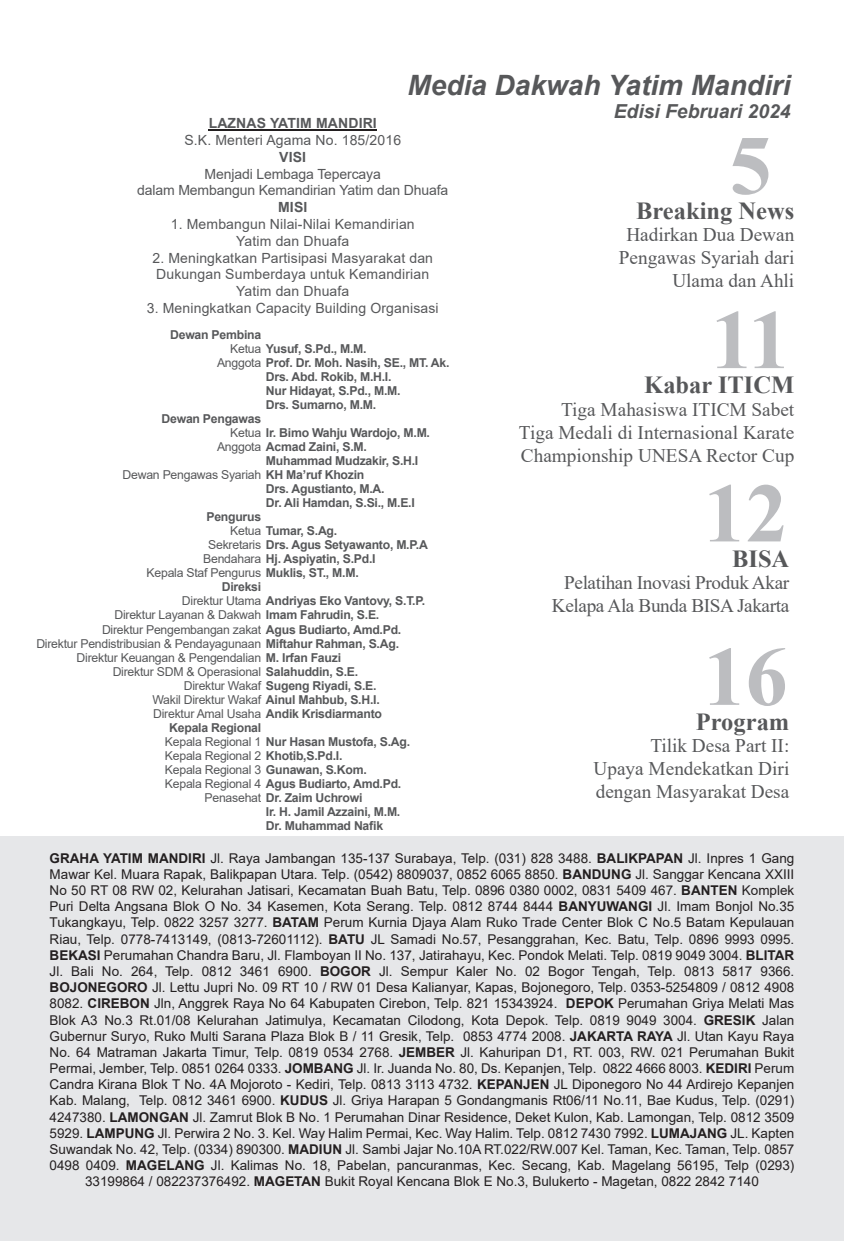
<style>
.page{position:relative;width:844px;height:1241px;background:#fff}
.page>*{position:absolute;margin:0;border:0;box-sizing:border-box;transform-origin:0 0}
.t1{font:700 84px "Times New Roman";color:#bcbdc0}
.t2{font:italic 700 28px "Arial";color:#57585a}
.t3{font:700 24.5px "Times New Roman";color:#57585a}
.t4{font:19.25px/22.8px "Times New Roman";color:#57585a;text-align:justify}
.t5{font:19.25px/22.8px "Times New Roman";letter-spacing:-.02em;color:#57585a;text-align:right}
.t6{font:italic 700 19.25px "Arial";color:#57585a}
.t7{font:14px/16.8px "Arial";letter-spacing:.01em;color:#57585a;text-align:center}
.t8{font:14px/16.8px "Arial";letter-spacing:-.01em;color:#57585a;text-align:center}
.t9{font:700 14px "Arial";letter-spacing:.01em;color:#57585a}
.t10{font:13.47px/16.1px "Arial";color:#231f20;text-align:center}
.t11{font:700 12.25px/14px "Arial";letter-spacing:-.02em;color:#57585a}
.t12{font:12.25px "Arial";letter-spacing:-.02em;color:#57585a}
.s1{font-weight:400}
.s2{font-weight:700}
</style>
<div class="page">
<div style="left:0;top:836px;width:843px;height:404px;background:#e6e7e9"></div>
<hr style="left:208px;top:130px;width:169px;height:1px;background:#231f20">
<h2 class="t2" style="left:407px;top:74px;width:384px">Media Dakwah Yatim Mandiri</h2>
<h3 class="t6" style="left:613px;top:104px;width:178px">Edisi Februari 2024</h3>
<p class="t9" style="left:208px;top:118px;width:170px">LAZNAS YATIM MANDIRI</p>
<p class="t7" style="left:184px;top:133px;width:218px">S.K. Menteri Agama No. 185/2016</p>
<p class="t9" style="left:279px;top:152px;width:28px">VISI</p>
<p class="t8" style="left:137px;top:166px;width:312px">Menjadi Lembaga Tepercaya<br>dalam Membangun Kemandirian Yatim dan Dhuafa</p>
<p class="t9" style="left:278px;top:202px;width:31px">MISI</p>
<p class="t7" style="left:171px;top:217px;width:245px">1. Membangun Nilai-Nilai Kemandirian<br>Yatim dan Dhuafa</p>
<p class="t7" style="left:152px;top:250px;width:282px">2. Meningkatkan Partisipasi Masyarakat dan<br>Dukungan Sumberdaya untuk Kemandirian<br>Yatim dan Dhuafa</p>
<p class="t7" style="left:147px;top:301px;width:293px">3. Meningkatkan Capacity Building Organisasi</p>
<p class="t11" style="left:170px;top:329px;width:93px">Dewan Pembina</p>
<p class="t11" style="left:230px;top:343px;width:138px"><span class="s1">Ketua</span> Yusuf, S.Pd., M.M.</p>
<p class="t11" style="left:217px;top:357px;width:234px"><span class="s1">Anggota</span> Prof. Dr. Moh. Nasih, SE., MT. Ak.</p>
<h1 class="t1" style="left:729px;top:137px;width:43px">5</h1>
<h3 class="t3" style="left:636px;top:202px;width:160px">Breaking News</h3>
<h3 class="t4" style="left:618px;top:225px;width:177px;text-align:right">Hadirkan Dua Dewan<br>Pengawas Syariah dari<br>Ulama dan Ahli</h3>
<h1 class="t1" style="left:710px;top:311px;width:81px">11</h1>
<p class="t11" style="left:266px;top:371px;width:136px">Drs. Abd. Rokib, M.H.I.<br>Nur Hidayat, S.Pd., M.M.<br>Drs. Sumarno, M.M.</p>
<p class="t11" style="left:161px;top:413px;width:101px">Dewan Pengawas</p>
<p class="t11" style="left:230px;top:427px;width:201px"><span class="s1">Ketua</span> Ir. Bimo Wahju Wardojo, M.M.</p>
<p class="t11" style="left:217px;top:441px;width:151px"><span class="s1">Anggota</span> Acmad Zaini, S.M.</p>
<p class="t12" style="left:122px;top:470px;width:243px">Dewan Pengawas Syariah <span class="s2">KH Ma’ruf Khozin</span></p>
<p class="t11" style="left:206px;top:511px;width:56px">Pengurus</p>
<p class="t11" style="left:230px;top:525px;width:109px"><span class="s1">Ketua</span> Tumar, S.Ag.</p>
<p class="t11" style="left:208px;top:539px;width:221px"><span class="s1">Sekretaris</span> Drs. Agus Setyawanto, M.P.A</p>
<p class="t11" style="left:203px;top:553px;width:174px"><span class="s1">Bendahara</span> Hj. Aspiyatin, S.Pd.I</p>
<p class="t12" style="left:147px;top:568px;width:213px">Kepala Staf Pengurus <span class="s2">Muklis, ST., M.M.</span></p>
<p class="t11" style="left:222px;top:581px;width:41px">Direksi</p>
<p class="t11" style="left:182px;top:595px;width:244px"><span class="s1">Direktur Utama</span> Andriyas Eko Vantovy, S.T.P.</p>
<p class="t12" style="left:114px;top:610px;width:266px">Direktur Layanan &amp; Dakwah <span class="s2">Imam Fahrudin, S.E.</span></p>
<p class="t12" style="left:102px;top:624px;width:301px">Direktur Pengembangan zakat <span class="s2">Agus Budiarto, Amd.Pd.</span></p>
<p class="t12" style="left:36px;top:638px;width:364px">Direktur Pendistribusian &amp; Pendayagunaan <span class="s2">Miftahur Rahman, S.Ag.</span></p>
<p class="t12" style="left:77px;top:652px;width:266px">Direktur Keuangan &amp; Pengendalian <span class="s2">M. Irfan Fauzi</span></p>
<p class="t12" style="left:113px;top:666px;width:247px">Direktur SDM &amp; Operasional <span class="s2">Salahuddin, S.E.</span></p>
<p class="t11" style="left:184px;top:679px;width:194px"><span class="s1">Direktur Wakaf</span> Sugeng Riyadi, S.E.</p>
<p class="t12" style="left:152px;top:694px;width:229px">Wakil Direktur Wakaf <span class="s2">Ainul Mahbub, S.H.I.</span></p>
<p class="t11" style="left:153px;top:707px;width:230px"><span class="s1">Direktur Amal Usaha</span> Andik Krisdiarmanto</p>
<p class="t11" style="left:169px;top:721px;width:93px">Kepala Regional</p>
<p class="t11" style="left:165px;top:735px;width:247px"><span class="s1">Kepala Regional 1</span> Nur Hasan Mustofa, S.Ag.</p>
<p class="t12" style="left:165px;top:750px;width:179px">Kepala Regional 2 <span class="s2">Khotib,S.Pd.I.</span></p>
<p class="t12" style="left:165px;top:764px;width:203px">Kepala Regional 3 <span class="s2">Gunawan, S.Kom.</span></p>
<p class="t11" style="left:165px;top:777px;width:238px"><span class="s1">Kepala Regional 4</span> Agus Budiarto, Amd.Pd.</p>
<p class="t11" style="left:204px;top:791px;width:159px"><span class="s1">Penasehat</span> Dr. Zaim Uchrowi</p>
<p class="t11" style="left:266px;top:455px;width:154px">Muhammad Mudzakir, S.H.I</p>
<p class="t11" style="left:266px;top:483px;width:150px">Drs. Agustianto, M.A.<br>Dr. Ali Hamdan, S.Si., M.E.I</p>
<p class="t11" style="left:266px;top:805px;width:136px">Ir. H. Jamil Azzaini, M.M.<br>Dr. Muhammad Nafik</p>
<h3 class="t3" style="left:644px;top:376px;width:151px">Kabar ITICM</h3>
<h3 class="t4" style="left:519px;top:400px;width:277px;text-indent:42px">Tiga Mahasiswa ITICM Sabet Tiga Medali di Internasional Karate Championship UNESA Rector Cup</h3>
<h1 class="t1" style="left:703px;top:484px;width:85px">12</h1>
<h3 class="t3" style="left:732px;top:550px;width:59px">BISA</h3>
<h3 class="t5" style="left:551px;top:573px;width:239px">Pelatihan Inovasi Produk Akar<br>Kelapa Ala Bunda BISA Jakarta</h3>
<h1 class="t1" style="left:703px;top:648px;width:85px">16</h1>
<h3 class="t3" style="left:695px;top:713px;width:95px">Program</h3>
<h3 class="t4" style="left:593px;top:736px;width:197px;text-indent:57px">Tilik Desa Part II:<br>Upaya Mendekatkan Diri dengan Masyarakat Desa</h3>
<p class="t10" style="left:50px;top:851px;width:746px"><span class="s2">GRAHA YATIM MANDIRI</span> Jl. Raya Jambangan 135-137 Surabaya, Telp. (031) 828 3488. <span class="s2">BALIKPAPAN</span> Jl. Inpres 1 Gang Mawar Kel. Muara Rapak, Balikpapan Utara. Telp. (0542) 8809037, 0852 6065 8850. <span class="s2">BANDUNG</span> Jl. Sanggar Kencana XXIII No 50 RT 08 RW 02, Kelurahan Jatisari, Kecamatan Buah Batu, Telp. 0896 0380 0002, 0831 5409 467. <span class="s2">BANTEN</span> Komplek Puri Delta Angsana Blok O No. 34 Kasemen, Kota Serang. Telp. 0812 8744 8444 <span class="s2">BANYUWANGI</span> Jl. Imam Bonjol No.35<br>Tukangkayu, Telp. 0822 3257 3277. <span class="s2">BATAM</span> Perum Kurnia Djaya Alam Ruko Trade Center Blok C No.5 Batam Kepulauan Riau, Telp. 0778-7413149, (0813-72601112). <span class="s2">BATU</span> JL Samadi No.57, Pesanggrahan, Kec. Batu, Telp. 0896 9993 0995.<br><span class="s2">BEKASI</span> Perumahan Chandra Baru, Jl. Flamboyan II No. 137, Jatirahayu, Kec. Pondok Melati. Telp. 0819 9049 3004. <span class="s2">BLITAR </span>Jl. Bali No. 264, Telp. 0812 3461 6900. <span class="s2">BOGOR</span> Jl. Sempur Kaler No. 02 Bogor Tengah, Telp. 0813 5817 9366.<br><span class="s2">BOJONEGORO</span> Jl. Lettu Jupri No. 09 RT 10 / RW 01 Desa Kalianyar, Kapas, Bojonegoro, Telp. 0353-5254809 / 0812 4908<br>8082. <span class="s2">CIREBON</span> Jln, Anggrek Raya No 64 Kabupaten Cirebon, Telp. 821 15343924. <span class="s2">DEPOK</span> Perumahan Griya Melati Mas Blok A3 No.3 Rt.01/08 Kelurahan Jatimulya, Kecamatan Cilodong, Kota Depok. Telp. 0819 9049 3004. <span class="s2">GRESIK</span> Jalan Gubernur Suryo, Ruko Multi Sarana Plaza Blok B / 11 Gresik, Telp. 0853 4774 2008. <span class="s2">JAKARTA RAYA</span> Jl. Utan Kayu Raya No. 64 Matraman Jakarta Timur, Telp. 0819 0534 2768. <span class="s2">JEMBER</span> Jl. Kahuripan D1, RT. 003, RW. 021 Perumahan Bukit Permai, Jember, Telp. 0851 0264 0333. <span class="s2">JOMBANG</span> Jl. Ir. Juanda No. 80, Ds. Kepanjen, Telp. 0822 4666 8003. <span class="s2">KEDIRI</span> Perum Candra Kirana Blok T No. 4A Mojoroto - Kediri, Telp. 0813 3113 4732. <span class="s2">KEPANJEN</span> JL Diponegoro No 44 Ardirejo Kepanjen Kab. Malang, Telp. 0812 3461 6900. <span class="s2">KUDUS</span> Jl. Griya Harapan 5 Gondangmanis Rt06/11 No.11, Bae Kudus, Telp. (0291)<br>4247380. <span class="s2">LAMONGAN</span> Jl. Zamrut Blok B No. 1 Perumahan Dinar Residence, Deket Kulon, Kab. Lamongan, Telp. 0812 3509<br>5929. <span class="s2">LAMPUNG</span> Jl. Perwira 2 No. 3. Kel. Way Halim Permai, Kec. Way Halim. Telp. 0812 7430 7992. <span class="s2">LUMAJANG</span> JL. Kapten Suwandak No. 42, Telp. (0334) 890300. <span class="s2">MADIUN</span> Jl. Sambi Jajar No.10A RT.022/RW.007 Kel. Taman, Kec. Taman, Telp. 0857<br>0498 0409. <span class="s2">MAGELANG</span> Jl. Kalimas No. 18, Pabelan, pancuranmas, Kec. Secang, Kab. Magelang 56195, Telp (0293)<br>33199864 / 082237376492. <span class="s2">MAGETAN</span> Bukit Royal Kencana Blok E No.3, Bulukerto - Magetan, 0822 2842 7140</p>
</div>
